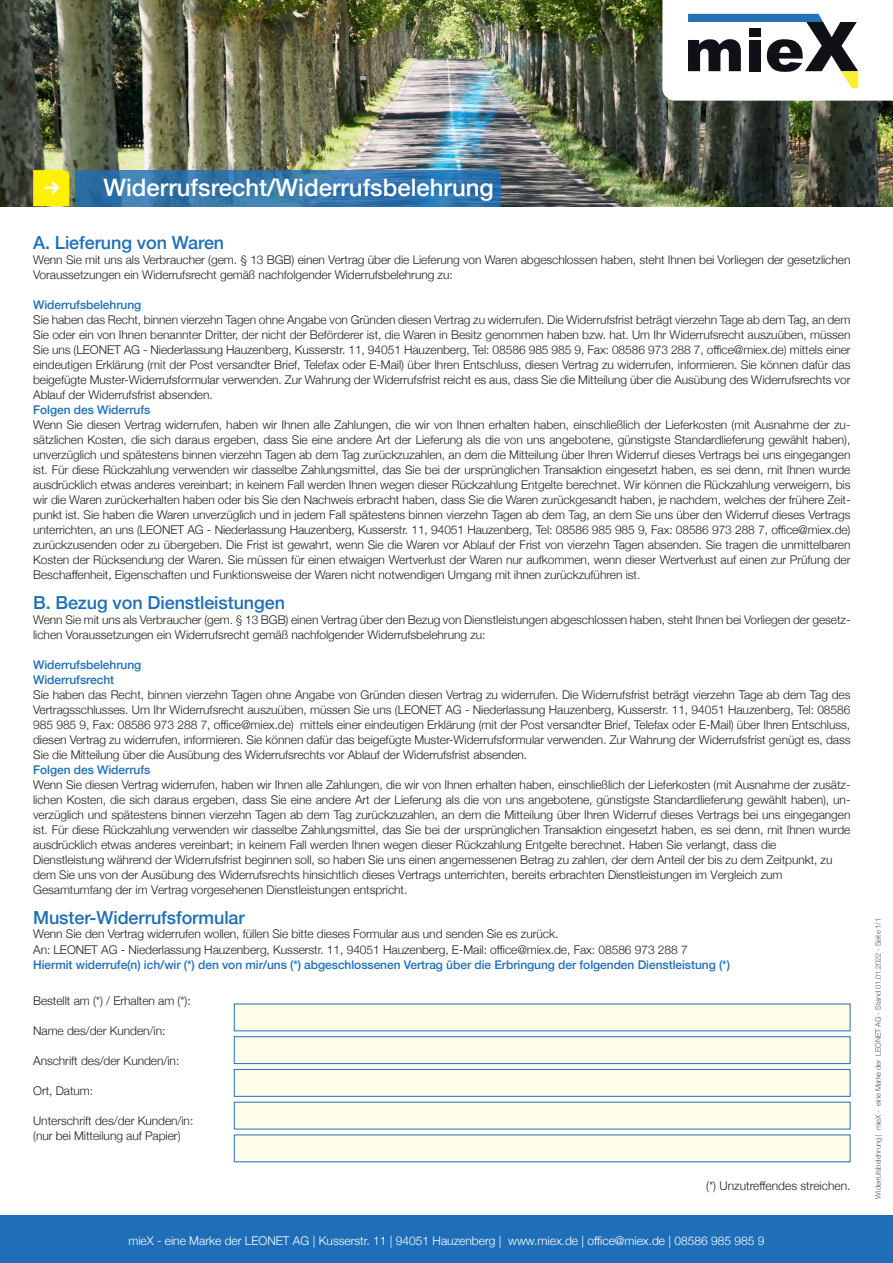
<style>
.page{position:relative;width:893px;height:1263px;background:#fff}
.page>*{position:absolute;margin:0;border:0;box-sizing:border-box;transform-origin:0 0}
.t1{font:500 24px "Helvetica Neue";color:#fff}
.t2{font:500 18px "Helvetica Neue";letter-spacing:-.005em;color:#1f6fb8}
.t3{font:300 12px/15px "Helvetica Neue";letter-spacing:-.005em;color:#231f20}
.t4{font:500 12px/15px "Helvetica Neue";letter-spacing:-.005em;color:#1f6fb8}
.t5{font:300 12px "Helvetica Neue";color:#fff}
.t6{font:300 7.5px "Helvetica Neue";letter-spacing:-.015em;color:#57585a}
</style>
<div class="page">
<div style="left:0;top:1215px;width:893px;height:48px;background:#1f6fb8"></div>
<img style="left:0;top:0;width:893px;height:206px">
<svg style="left:76px;top:170px;width:425px;height:36px;background:#3376ab"></svg>
<svg style="left:33px;top:170px;width:36px;height:36px"></svg>
<svg style="left:662px;top:0;width:231px;height:101px"></svg>
<div style="left:234px;top:1003px;width:616px;height:28px;background:#fffde9"></div>
<div style="left:234px;top:1036px;width:616px;height:28px;background:#fffde9;border:1px solid #1f6fb8"></div>
<div style="left:234px;top:1069px;width:616px;height:28px;background:#fffde9;border:1px solid #1f6fb8"></div>
<div style="left:234px;top:1102px;width:616px;height:27px;background:#fffde9"></div>
<div style="left:234px;top:1134px;width:616px;height:28px;background:#fffde9"></div>
<h1 class="t1" style="left:104px;top:168px;width:392px">Widerrufsrecht/Widerrufsbelehrung</h1>
<h2 class="t2" style="left:33px;top:228px;width:193px">A. Lieferung von Waren</h2>
<p class="t3" style="left:33px;top:251px;width:819px">Wenn Sie mit uns als Verbraucher (gem. § 13 BGB) einen Vertrag über die Lieferung von Waren abgeschlossen haben, steht Ihnen bei Vorliegen der gesetzlichen<br>Voraussetzungen ein Widerrufsrecht gemäß nachfolgender Widerrufsbelehrung zu:</p>
<p class="t4" style="left:33px;top:296px;width:110px">Widerrufsbelehrung</p>
<p class="t3" style="left:33px;top:311px;width:819px;text-align:justify">Sie haben das Recht, binnen vierzehn Tagen ohne Angabe von Gründen diesen Vertrag zu widerrufen. Die Widerrufsfrist beträgt vierzehn Tage ab dem Tag, an dem Sie oder ein von Ihnen benannter Dritter, der nicht der Beförderer ist, die Waren in Besitz genommen haben bzw. hat. Um Ihr Widerrufsrecht auszuüben, müssen Sie uns (LEONET AG - Niederlassung Hauzenberg, Kusserstr. 11, 94051 Hauzenberg, Tel: 08586 985 985 9, Fax: 08586 973 288 7, office@miex.de) mittels einer eindeutigen Erklärung (mit der Post versandter Brief, Telefax oder E-Mail) über Ihren Entschluss, diesen Vertrag zu widerrufen, informieren. Sie können dafür das beigefügte Muster-Widerrufsformular verwenden. Zur Wahrung der Widerrufsfrist reicht es aus, dass Sie die Mitteilung über die Ausübung des Widerrufsrechts vor Ablauf der Widerrufsfrist absenden.</p>
<p class="t4" style="left:33px;top:401px;width:119px">Folgen des Widerrufs</p>
<p class="t3" style="left:33px;top:416px;width:819px;text-align:justify">Wenn Sie diesen Vertrag widerrufen, haben wir Ihnen alle Zahlungen, die wir von Ihnen erhalten haben, einschließlich der Lieferkosten (mit Ausnahme der zu&shy;sätzlichen Kosten, die sich daraus ergeben, dass Sie eine andere Art der Lieferung als die von uns angebotene, günstigste Standardlieferung gewählt haben), unverzüglich und spätestens binnen vierzehn Tagen ab dem Tag zurückzuzahlen, an dem die Mitteilung über Ihren Widerruf dieses Vertrags bei uns eingegangen ist. Für diese Rückzahlung verwenden wir dasselbe Zahlungsmittel, das Sie bei der ursprünglichen Transaktion eingesetzt haben, es sei denn, mit Ihnen wurde ausdrücklich etwas anderes vereinbart; in keinem Fall werden Ihnen wegen dieser Rückzahlung Entgelte berechnet. Wir können die Rückzahlung verweigern, bis wir die Waren zurückerhalten haben oder bis Sie den Nachweis erbracht haben, dass Sie die Waren zurückgesandt haben, je nachdem, welches der frühere Zeit&shy;punkt ist. Sie haben die Waren unverzüglich und in jedem Fall spätestens binnen vierzehn Tagen ab dem Tag, an dem Sie uns über den Widerruf dieses Vertrags unterrichten, an uns (LEONET AG - Niederlassung Hauzenberg, Kusserstr. 11, 94051 Hauzenberg, Tel: 08586 985 985 9, Fax: 08586 973 288 7, office@miex.de) zurückzusenden oder zu übergeben. Die Frist ist gewahrt, wenn Sie die Waren vor Ablauf der Frist von vierzehn Tagen absenden. Sie tragen die unmittelbaren Kosten der Rücksendung der Waren. Sie müssen für einen etwaigen Wertverlust der Waren nur aufkommen, wenn dieser Wertverlust auf einen zur Prüfung der Beschaffenheit, Eigenschaften und Funktionsweise der Waren nicht notwendigen Umgang mit ihnen zurückzuführen ist.</p>
<h2 class="t2" style="left:33px;top:588px;width:253px">B. Bezug von Dienstleistungen</h2>
<p class="t3" style="left:33px;top:611px;width:819px">Wenn Sie mit uns als Verbraucher (gem. § 13 BGB) einen Vertrag über den Bezug von Dienstleistungen abgeschlossen haben, steht Ihnen bei Vorliegen der gesetz&shy;lichen Voraussetzungen ein Widerrufsrecht gemäß nachfolgender Widerrufsbelehrung zu:</p>
<p class="t4" style="left:33px;top:656px;width:110px">Widerrufsbelehrung<br>Widerrufsrecht</p>
<p class="t3" style="left:33px;top:686px;width:819px;text-align:justify">Sie haben das Recht, binnen vierzehn Tagen ohne Angabe von Gründen diesen Vertrag zu widerrufen. Die Widerrufsfrist beträgt vierzehn Tage ab dem Tag des Vertragsschlusses. Um Ihr Widerrufsrecht auszuüben, müssen Sie uns (LEONET AG - Niederlassung Hauzenberg, Kusserstr. 11, 94051 Hauzenberg, Tel: 08586<br>985 985 9, Fax: 08586 973 288 7, office@miex.de) mittels einer eindeutigen Erklärung (mit der Post versandter Brief, Telefax oder E-Mail) über Ihren Entschluss, diesen Vertrag zu widerrufen, informieren. Sie können dafür das beigefügte Muster-Widerrufsformular verwenden. Zur Wahrung der Widerrufsfrist genügt es, dass Sie die Mitteilung über die Ausübung des Widerrufsrechts vor Ablauf der Widerrufsfrist absenden.</p>
<p class="t4" style="left:33px;top:761px;width:119px">Folgen des Widerrufs</p>
<p class="t3" style="left:33px;top:776px;width:819px">Wenn Sie diesen Vertrag widerrufen, haben wir Ihnen alle Zahlungen, die wir von Ihnen erhalten haben, einschließlich der Lieferkosten (mit Ausnahme der zusätz&shy;lichen Kosten, die sich daraus ergeben, dass Sie eine andere Art der Lieferung als die von uns angebotene, günstigste Standardlieferung gewählt haben), un&shy;verzüglich und spätestens binnen vierzehn Tagen ab dem Tag zurückzuzahlen, an dem die Mitteilung über Ihren Widerruf dieses Vertrags bei uns eingegangen ist. Für diese Rückzahlung verwenden wir dasselbe Zahlungsmittel, das Sie bei der ursprünglichen Transaktion eingesetzt haben, es sei denn, mit Ihnen wurde ausdrücklich etwas anderes vereinbart; in keinem Fall werden Ihnen wegen dieser Rückzahlung Entgelte berechnet. Haben Sie verlangt, dass die Dienstleistung während der Widerrufsfrist beginnen soll, so haben Sie uns einen angemessenen Betrag zu zahlen, der dem Anteil der bis zu dem Zeitpunkt, zu dem Sie uns von der Ausübung des Widerrufsrechts hinsichtlich dieses Vertrags unterrichten, bereits erbrachten Dienstleistungen im Vergleich zum Gesamtumfang der im Vertrag vorgesehenen Dienstleistungen entspricht.</p>
<h2 class="t2" style="left:33px;top:903px;width:213px">Muster-Widerrufsformular</h2>
<p class="t3" style="left:33px;top:926px;width:656px">Wenn Sie den Vertrag widerrufen wollen, füllen Sie bitte dieses Formular aus und senden Sie es zurück.<br>An: LEONET AG - Niederlassung Hauzenberg, Kusserstr. 11, 94051 Hauzenberg, E-Mail: office@miex.de, Fax: 08586 973 288 7</p>
<p class="t4" style="left:33px;top:956px;width:698px">Hiermit widerrufe(n) ich/wir (*) den von mir/uns (*) abgeschlossenen Vertrag über die Erbringung der folgenden Dienstleistung (*)</p>
<p class="t3" style="left:33px;top:992px;width:159px">Bestellt am (*) / Erhalten am (*):</p>
<p class="t3" style="left:33px;top:1022px;width:134px">Name des/der Kunden/in:</p>
<p class="t3" style="left:33px;top:1052px;width:148px">Anschrift des/der Kunden/in:</p>
<p class="t3" style="left:33px;top:1082px;width:62px">Ort, Datum:</p>
<p class="t3" style="left:33px;top:1112px;width:162px">Unterschrift des/der Kunden/in: (nur bei Mitteilung auf Papier)</p>
<p class="t3" style="left:706px;top:1177px;width:146px">(*) Unzutreffendes streichen.</p>
<p class="t5" style="left:128px;top:1231px;width:638px">mieX - eine Marke der LEONET AG | Kusserstr. 11 | 94051 Hauzenberg | www.miex.de | office@miex.de | 08586 985 985 9</p>
<p class="t6" style="left:872px;top:1198px;width:282px;rotate:-90deg">Widerrufsbelehrung | mieX - eine Marke der LEONET AG - Stand 01.01.2022 - Seite 1/1</p>
</div>
